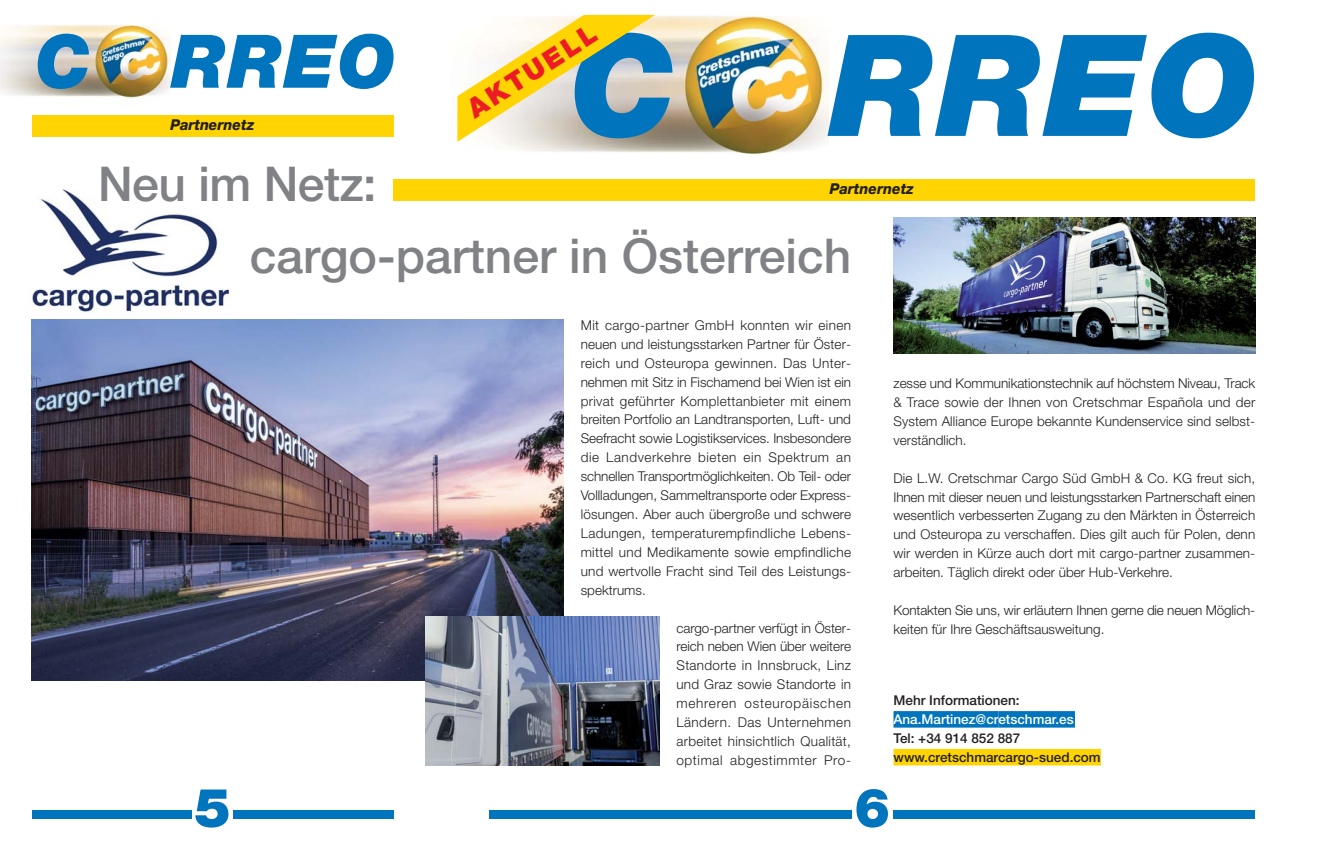
<style>
.page{position:relative;width:1319px;height:851px;background:#fff}
.page>*{position:absolute;margin:0;border:0;box-sizing:border-box;transform-origin:0 0}
.t1{font:italic 900 141.15px "Helvetica Neue";color:#0074bc}
.t2{font:italic 900 73.95px "Helvetica Neue";color:#0074bc}
.t3{font:900 54px "Helvetica Neue";color:#0074bc}
.t4{font:500 48px/72.2px "Helvetica Neue";color:#808285}
.t5{font:900 27px "Helvetica Neue";color:#ed1c24}
.t6{font:italic 800 15px "Helvetica Neue";color:#231f20;scale:.94 1}
.t7{font:300 13.5px/18.9px "Helvetica Neue";color:#231f20;text-align:justify}
.t8{font:500 13.5px/18.9px "Helvetica Neue";color:#231f20}
.t9{font:500 13.5px "Helvetica Neue";color:#fff}
</style>
<div class="page">
<img style="left:584px;top:14px;width:243px;height:130px">
<img style="left:457px;top:15px;width:358px;height:140px">
<img style="left:0;top:24px;width:170px;height:74px">
<div style="left:893px;top:711px;width:105px;height:16px;background:#0074bc"></div>
<div style="left:998px;top:711px;width:58px;height:16px;background:#0074bc"></div>
<div style="left:1056px;top:711px;width:18px;height:16px;background:#0074bc"></div>
<div style="left:893px;top:748px;width:31px;height:17px;background:#ffd400"></div>
<div style="left:924px;top:748px;width:16px;height:17px;background:#ffd400"></div>
<div style="left:940px;top:748px;width:58px;height:17px;background:#ffd400"></div>
<div style="left:998px;top:748px;width:102px;height:17px;background:#ffd400"></div>
<img style="left:32px;top:189px;width:198px;height:123px">
<div style="left:489px;top:810px;width:765px;height:9px;background:#0074bc"></div>
<div style="left:32px;top:810px;width:361px;height:9px;background:#0074bc"></div>
<div style="left:393px;top:179px;width:861px;height:21px;background:#ffd400"></div>
<div style="left:851px;top:783px;width:41px;height:57px;background:#fff"></div>
<div style="left:32px;top:115px;width:361px;height:21px;background:#ffd400"></div>
<div style="left:192px;top:783px;width:41px;height:57px;background:#fff"></div>
<img style="left:32px;top:319px;width:531px;height:361px">
<img style="left:425px;top:617px;width:234px;height:148px">
<img style="left:893px;top:217px;width:361px;height:136px">
<h2 class="t2" style="left:35px;top:35px;width:362px">C RREO</h2>
<h3 class="t5" style="left:464px;top:103px;width:150px;rotate:-33deg">AKTUELL</h3>
<h1 class="t1" style="left:569px;top:35px;width:690px">C RREO</h1>
<p class="t6" style="left:170px;top:119px;width:91px">Partnernetz</p>
<h3 class="t4" style="left:250px;top:152px;width:603px;text-indent:-152px">Neu im Netz:<br>cargo-partner in Österreich</h3>
<p class="t6" style="left:829px;top:183px;width:91px">Partnernetz</p>
<h3 class="t3" style="left:195px;top:788px;width:38px">5</h3>
<p class="t7" style="left:580px;top:317px;width:272px">Mit cargo-partner GmbH konnten wir einen neuen und leistungsstarken Partner für Öster&shy;reich und Osteuropa gewinnen. Das Unter&shy;nehmen mit Sitz in Fischamend bei Wien ist ein privat geführter Komplettanbieter mit einem breiten Portfolio an Landtransporten, Luft- und Seefracht sowie Logistikservices. Insbesondere die Landverkehre bieten ein Spektrum an schnellen Transportmöglichkeiten. Ob Teil- oder Vollladungen, Sammeltransporte oder Express&shy;lösungen. Aber auch übergroße und schwere Ladungen, temperaturempfindliche Lebens&shy;mittel und Medikamente sowie empfindliche und wertvolle Fracht sind Teil des Leistungs&shy;spektrums.</p>
<p class="t7" style="left:676px;top:619px;width:176px">cargo-partner verfügt in Öster&shy;reich neben Wien über weitere Standorte in Innsbruck, Linz und Graz sowie Standorte in mehreren osteuropäischen Ländern. Das Unternehmen arbeitet hinsichtlich Qualität, optimal abgestimmter Pro-</p>
<p class="t7" style="left:893px;top:375px;width:363px">zesse und Kommunikationstechnik auf höchstem Niveau, Track &amp; Trace sowie der Ihnen von Cretschmar Española und der System Alliance Europe bekannte Kundenservice sind selbst&shy;verständlich.</p>
<p class="t7" style="left:893px;top:469px;width:363px">Die L.W. Cretschmar Cargo Süd GmbH &amp; Co. KG freut sich, Ihnen mit dieser neuen und leistungsstarken Partnerschaft einen wesentlich verbesserten Zugang zu den Märkten in Österreich und Osteuropa zu verschaffen. Dies gilt auch für Polen, denn wir werden in Kürze auch dort mit cargo-partner zusammen&shy;arbeiten. Täglich direkt oder über Hub-Verkehre.</p>
<p class="t7" style="left:893px;top:602px;width:363px">Kontakten Sie uns, wir erläutern Ihnen gerne die neuen Möglich&shy;keiten für Ihre Geschäftsausweitung.</p>
<p class="t8" style="left:893px;top:691px;width:128px">Mehr Informationen:</p>
<p class="t9" style="left:893px;top:714px;width:182px">Ana.Martinez@cretschmar.es</p>
<p class="t8" style="left:893px;top:729px;width:209px">Tel: +34 914 852 887 www.cretschmarcargo-sued.com</p>
<h3 class="t3" style="left:854px;top:788px;width:38px">6</h3>
</div>
